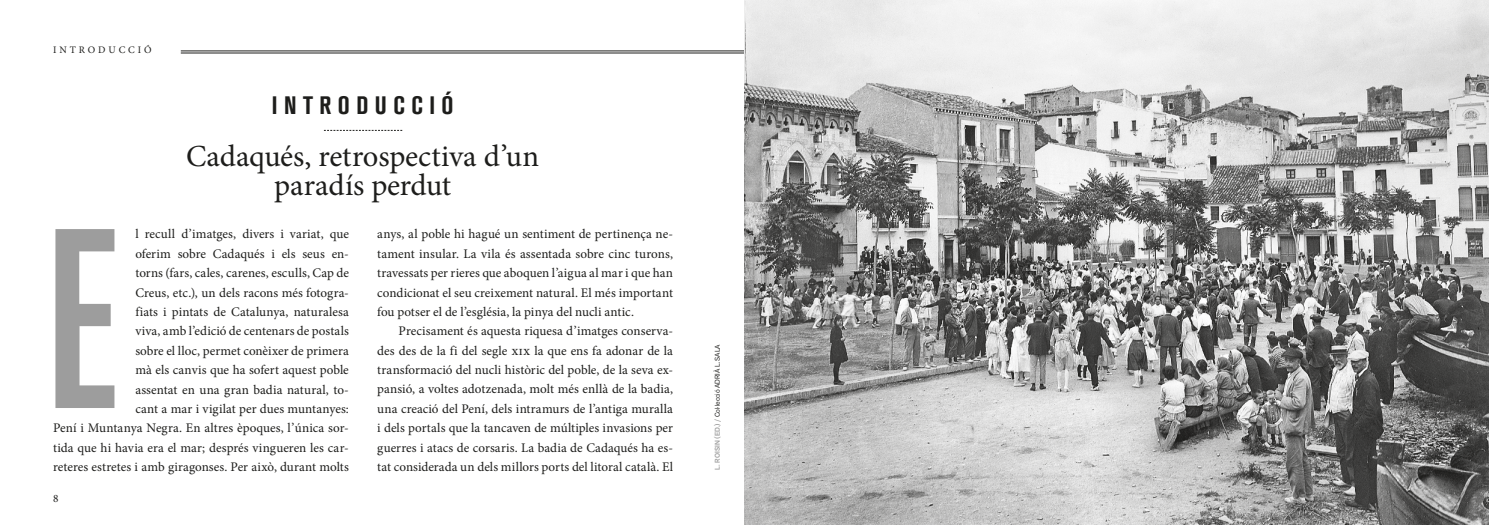
<style>
.page{position:relative;width:1489px;height:525px;background:#fff}
.page>*{position:absolute;margin:0;border:0;box-sizing:border-box;transform-origin:0 0}
.t1{font:500 condensed 253.12px "Akzidenz Grotesk BQ";color:#9d9d9d}
.t2{font:30.62px/28.8px "Minion Pro";letter-spacing:-.005em;color:#1d1d1b;text-align:center}
.t3{font:700 condensed 25px "Akzidenz Grotesk BQ";letter-spacing:.26em;color:#1d1d1b}
.t4{font:13.12px/19.4px "Minion Pro";letter-spacing:.005em;color:#1d1d1b;text-align:justify}
.t5{font:11.25px "Minion Pro";color:#1d1d1b}
.t6{font:10px "Minion Pro";letter-spacing:.29em;color:#1d1d1b}
.t7{font:6.88px "Akzid Grtsk Next";color:#1d1d1b}
.s1{font-weight:500;color:#9d9d9d}
</style>
<div class="page">
<hr style="left:181px;top:51px;width:1273px;height:1px;background:#1d1d1b">
<hr style="left:181px;top:53px;width:1273px;height:1px;background:#1d1d1b">
<svg style="left:324px;top:130px;width:78px;height:1px"></svg>
<img style="left:744px;top:0;width:744px;height:524px">
<p class="t6" style="left:53px;top:43px;width:100px">INTRODUCCIÓ</p>
<h3 class="t3" style="left:272px;top:91px;width:183px">INTRODUCCIÓ</h3>
<h2 class="t2" style="left:186px;top:142px;width:355px">Cadaqués, retrospectiva d’un paradís perdut</h2>
<p class="t4" style="left:53px;top:224px;width:297px;text-align:right">l recull d’imatges, divers i variat, que<br>oferim sobre Cadaqués i els seus en-<br>torns (fars, cales, carenes, esculls, Cap de<br>Creus, etc.), un dels racons més fotogra-<br>fiats i pintats de Catalunya, naturalesa<br>viva, amb l’edició de centenars de postals<br>sobre el lloc, permet conèixer de primera<br>mà els canvis que ha sofert aquest poble<br>assentat en una gran badia natural, to-<br>cant a mar i vigilat per dues muntanyes:<br>Pení i Muntanya Negra. En altres èpoques, l’única sor&shy;tida que hi havia era el mar; després vingueren les car&shy;reteres estretes i amb giragonses. Per això, durant molts</p>
<p class="t4" style="left:377px;top:224px;width:297px">anys, al poble hi hagué un sentiment de pertinença ne&shy;tament insular. La vila és assentada sobre cinc turons, travessats per rieres que aboquen l’aigua al mar i que han condicionat el seu creixement natural. El més important fou potser el de l’església, la pinya del nucli antic.</p>
<h1 class="t1" style="left:45px;top:177px;width:75px">E</h1>
<p class="t4" style="left:377px;top:321px;width:297px;text-indent:21px">Precisament és aquesta riquesa d’imatges conserva&shy;des des de la fi del segle xix la que ens fa adonar de la transformació del nucli històric del poble, de la seva ex&shy;pansió, a voltes adotzenada, molt més enllà de la badia, una creació del Pení, dels intramurs de l’antiga muralla i dels portals que la tancaven de múltiples invasions per guerres i atacs de corsaris. La badia de Cadaqués ha es&shy;tat considerada un dels millors ports del litoral català. El</p>
<p class="t5" style="left:53px;top:491px;width:7px">8</p>
<p class="t7" style="left:712px;top:469px;width:127px;rotate:-90deg"><span class="s1">L. ROISIN (ED.) /</span> Col·lecció ADRIÀ L. SALA</p>
</div>
